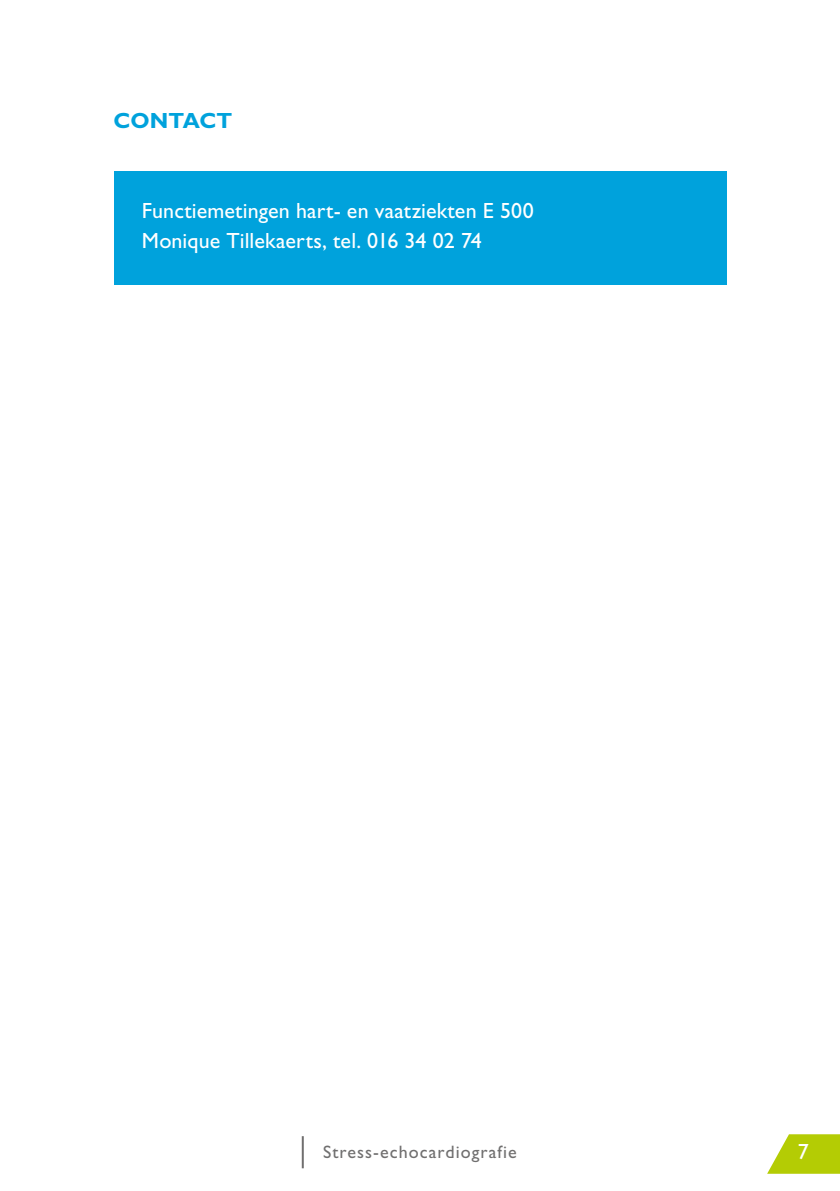
<style>
.page{position:relative;width:840px;height:1191px;background:#fff}
.page>*{position:absolute;margin:0;border:0;box-sizing:border-box;transform-origin:0 0}
.t1{font:22px/30px "Gill Sans Std";letter-spacing:.005em;color:#fff}
.t2{font:700 22px "Gill Sans Std";color:#00a2dc}
.t3{font:18px "Gill Sans Std";letter-spacing:.06em;color:#706f6f}
</style>
<div class="page">
<hr style="left:301px;top:1136px;width:2px;height:32px;background:#706f6f">
<svg style="left:767px;top:1134px;width:72px;height:39px"></svg>
<div style="left:113px;top:171px;width:613px;height:114px;background:#00a2dc"></div>
<p class="t2" style="left:113px;top:108px;width:120px">CONTACT</p>
<p class="t1" style="left:142px;top:196px;width:393px">Functiemetingen hart- en vaatziekten E 500<br>Monique Tillekaerts, tel. 016 34 02 74</p>
<p class="t3" style="left:323px;top:1141px;width:195px">Stress-echocardiografie</p>
<p class="t1" style="left:797px;top:1136px;width:12px">7</p>
</div>
